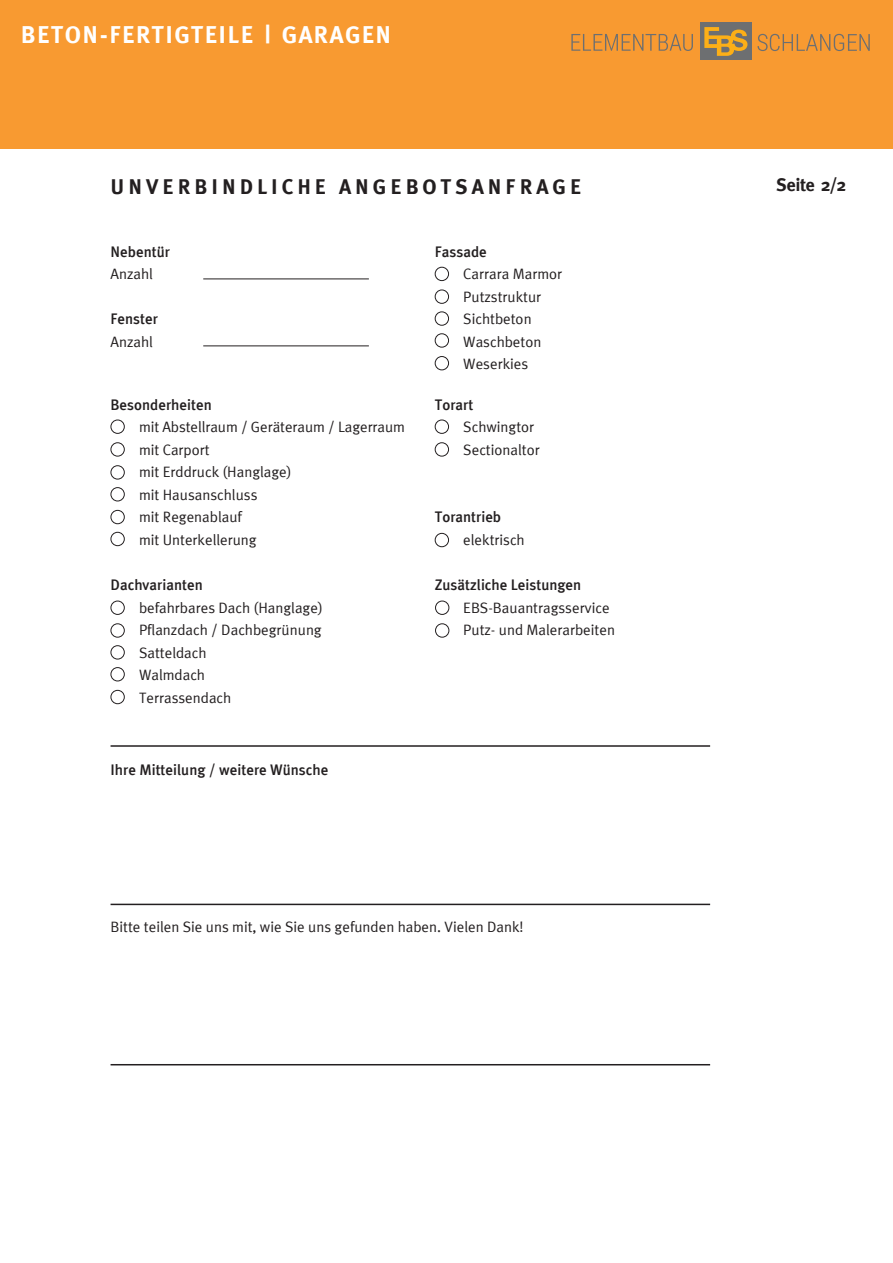
<style>
.page{position:relative;width:893px;height:1263px;background:#fff}
.page>*{position:absolute;margin:0;border:0;box-sizing:border-box;transform-origin:0 0}
.t1{font:700 24px "Meta";letter-spacing:.08em;color:#fff}
.t2{font:700 21px "Meta Plus";letter-spacing:.19em;color:#231f20}
.t3{font:700 18px "Meta";color:#231f20}
.t4{font:15px/22.5px "Meta Plus Normal";color:#231f20}
.t5{font:500 15px "Meta Plus";color:#231f20}
</style>
<div class="page">
<div style="left:0;top:0;width:893px;height:149px;background:#f89a31"></div>
<div style="left:435px;top:267px;width:14px;height:14px;border:1px solid #231f20;border-radius:50%"></div>
<div style="left:111px;top:420px;width:14px;height:14px;border:1px solid #231f20;border-radius:50%"></div>
<div style="left:111px;top:601px;width:14px;height:14px;border:1px solid #231f20;border-radius:50%"></div>
<div style="left:435px;top:601px;width:14px;height:14px;border:1px solid #231f20;border-radius:50%"></div>
<div style="left:435px;top:420px;width:14px;height:14px;border:1px solid #231f20;border-radius:50%"></div>
<div style="left:435px;top:290px;width:14px;height:14px;border:1px solid #231f20;border-radius:50%"></div>
<div style="left:111px;top:442px;width:14px;height:14px;border:1px solid #231f20;border-radius:50%"></div>
<div style="left:111px;top:623px;width:14px;height:14px;border:1px solid #231f20;border-radius:50%"></div>
<div style="left:435px;top:623px;width:14px;height:14px;border:1px solid #231f20;border-radius:50%"></div>
<div style="left:435px;top:442px;width:14px;height:14px;border:1px solid #231f20;border-radius:50%"></div>
<div style="left:435px;top:311px;width:14px;height:15px;border:1px solid #231f20;border-radius:50%"></div>
<div style="left:111px;top:465px;width:14px;height:14px;border:1px solid #231f20;border-radius:50%"></div>
<div style="left:111px;top:645px;width:14px;height:14px;border:1px solid #231f20;border-radius:50%"></div>
<div style="left:435px;top:333px;width:14px;height:14px;border:1px solid #231f20;border-radius:50%"></div>
<div style="left:111px;top:487px;width:14px;height:14px;border:1px solid #231f20;border-radius:50%"></div>
<div style="left:111px;top:667px;width:14px;height:14px;border:1px solid #231f20;border-radius:50%"></div>
<div style="left:435px;top:356px;width:14px;height:14px;border:1px solid #231f20;border-radius:50%"></div>
<div style="left:111px;top:510px;width:14px;height:14px;border:1px solid #231f20;border-radius:50%"></div>
<div style="left:111px;top:532px;width:14px;height:14px;border:1px solid #231f20;border-radius:50%"></div>
<div style="left:111px;top:690px;width:14px;height:14px;border:1px solid #231f20;border-radius:50%"></div>
<div style="left:435px;top:533px;width:14px;height:14px;border:1px solid #231f20;border-radius:50%"></div>
<hr style="left:203px;top:279px;width:166px;height:1px;background:#231f20">
<hr style="left:203px;top:345px;width:166px;height:1px;background:#231f20">
<hr style="left:111px;top:745px;width:599px;height:2px;background:#231f20">
<hr style="left:111px;top:904px;width:599px;height:1px;background:#231f20">
<hr style="left:111px;top:1064px;width:599px;height:1px;background:#231f20">
<div style="left:700px;top:23px;width:52px;height:37px;background:#6d6f71"></div>
<svg style="left:704px;top:27px;width:43px;height:29px"></svg>
<svg style="left:571px;top:34px;width:122px;height:17px"></svg>
<svg style="left:757px;top:34px;width:113px;height:17px"></svg>
<p class="t1" style="left:21px;top:21px;width:371px">BETON-FERTIGTEILE | GARAGEN</p>
<p class="t2" style="left:111px;top:175px;width:472px">UNVERBINDLICHE ANGEBOTSANFRAGE</p>
<p class="t3" style="left:776px;top:174px;width:71px">Seite 2/2</p>
<p class="t5" style="left:111px;top:243px;width:61px">Nebentür</p>
<p class="t4" style="left:111px;top:262px;width:44px">Anzahl</p>
<p class="t5" style="left:111px;top:310px;width:49px">Fenster</p>
<p class="t4" style="left:111px;top:330px;width:44px">Anzahl</p>
<p class="t5" style="left:111px;top:396px;width:103px">Besonderheiten</p>
<p class="t4" style="left:139px;top:415px;width:267px">mit Abstellraum / Geräteraum / Lagerraum mit Carport</p>
<p class="t4" style="left:139px;top:460px;width:154px">mit Erddruck (Hanglage)</p>
<p class="t4" style="left:139px;top:483px;width:120px">mit Hausanschluss</p>
<p class="t4" style="left:139px;top:505px;width:104px">mit Regenablauf</p>
<p class="t4" style="left:139px;top:528px;width:119px">mit Unterkellerung</p>
<p class="t5" style="left:111px;top:576px;width:94px">Dachvarianten</p>
<p class="t4" style="left:139px;top:596px;width:185px">befahrbares Dach (Hanglage)</p>
<p class="t4" style="left:139px;top:619px;width:184px">Pflanzdach / Dachbegrünung</p>
<p class="t4" style="left:139px;top:641px;width:69px">Satteldach</p>
<p class="t4" style="left:139px;top:664px;width:67px">Walmdach</p>
<p class="t4" style="left:139px;top:686px;width:94px">Terrassendach</p>
<p class="t5" style="left:111px;top:761px;width:219px">Ihre Mitteilung / weitere Wünsche</p>
<p class="t5" style="left:435px;top:243px;width:54px">Fassade</p>
<p class="t4" style="left:463px;top:262px;width:100px">Carrara Marmor</p>
<p class="t4" style="left:463px;top:285px;width:79px">Putzstruktur</p>
<p class="t4" style="left:463px;top:307px;width:70px">Sichtbeton</p>
<p class="t4" style="left:463px;top:330px;width:80px">Waschbeton</p>
<p class="t4" style="left:463px;top:352px;width:66px">Weserkies</p>
<p class="t5" style="left:435px;top:396px;width:40px">Torart</p>
<p class="t4" style="left:463px;top:415px;width:72px">Schwingtor</p>
<p class="t4" style="left:463px;top:438px;width:78px">Sectionaltor</p>
<p class="t5" style="left:435px;top:508px;width:68px">Torantrieb</p>
<p class="t4" style="left:463px;top:528px;width:63px">elektrisch</p>
<p class="t5" style="left:435px;top:576px;width:148px">Zusätzliche Leistungen</p>
<p class="t4" style="left:463px;top:596px;width:148px">EBS-Bauantragsservice</p>
<p class="t4" style="left:463px;top:619px;width:153px">Putz- und Malerarbeiten</p>
<p class="t4" style="left:111px;top:916px;width:414px">Bitte teilen Sie uns mit, wie Sie uns gefunden haben. Vielen Dank!</p>
</div>
